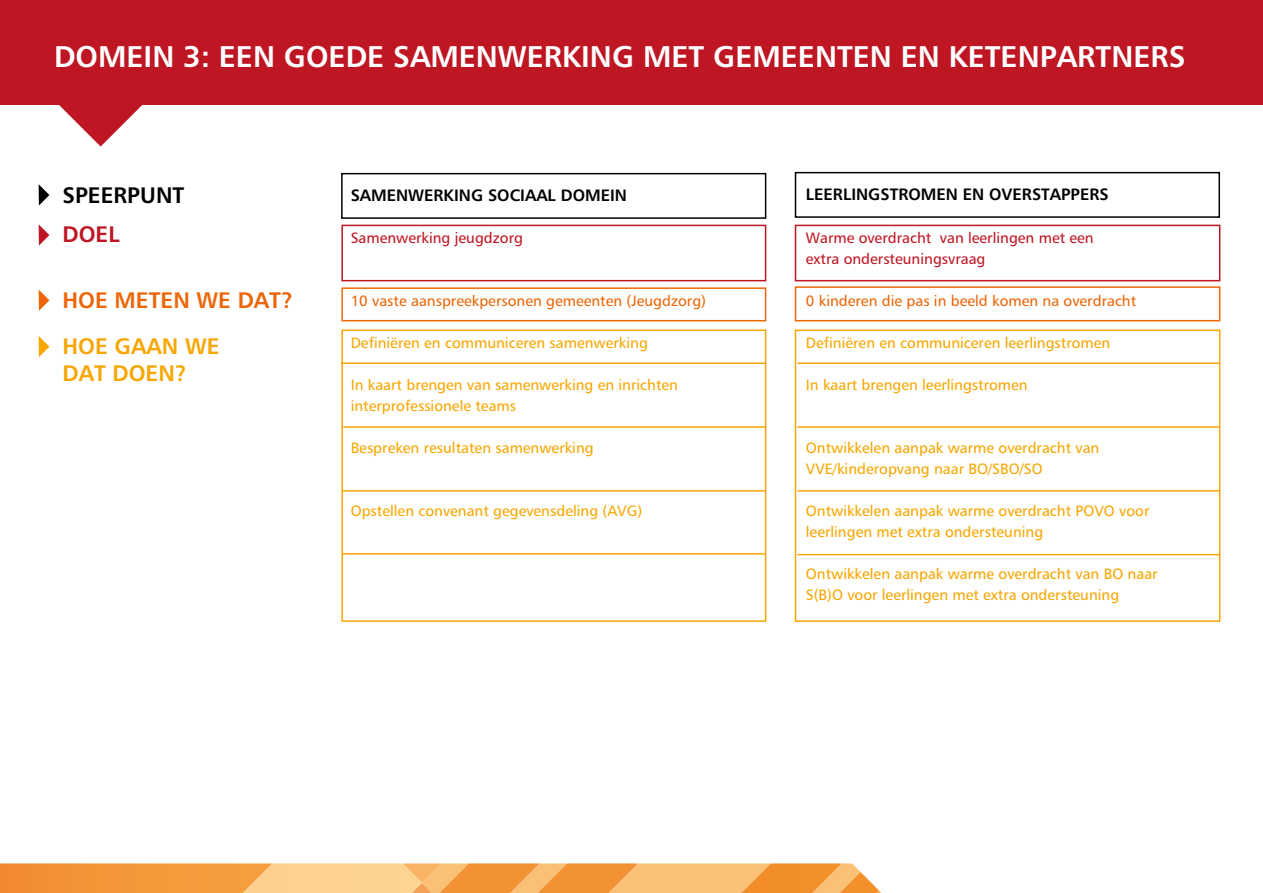
<style>
.page{position:relative;width:1263px;height:893px;background:#fff}
.page>*{position:absolute;margin:0;border:0;box-sizing:border-box;transform-origin:0 0}
.t1{font:30px "Humanist B";color:#fff}
.t2{font:22.5px/27px "Humanist B";color:#f7a600}
.t3{font:22.5px "Humanist B";color:#ec6608}
.t4{font:22.5px "Humanist B";color:#000}
.t5{font:22.5px "Humanist B";color:#be1622}
.t6{font:16.5px "Humanist B";color:#000}
.t7{font:15px/21px "Humanist R";color:#f7a600}
.t8{font:15px "Humanist R";color:#ec6608}
.t9{font:15px/21px "Humanist R";color:#be1622}
</style>
<div class="page">
<div style="left:0;top:0;width:1263px;height:105px;background:#be1622"></div>
<svg style="left:59px;top:105px;width:83px;height:42px"></svg>
<svg style="left:0;top:863px;width:881px;height:30px;background:#f7ad5b"></svg>
<div style="left:341px;top:173px;width:425px;height:46px;border:2px solid #000"></div>
<div style="left:795px;top:172px;width:425px;height:46px;border:2px solid #000"></div>
<div style="left:341px;top:225px;width:425px;height:56px;border:2px solid #be1622"></div>
<div style="left:341px;top:287px;width:425px;height:34px;border:2px solid #ec6608"></div>
<div style="left:341px;top:330px;width:425px;height:292px;border:2px solid #f7a600"></div>
<div style="left:795px;top:330px;width:425px;height:292px;border:2px solid #f7a600"></div>
<div style="left:795px;top:286px;width:425px;height:35px;border:2px solid #ec6608"></div>
<div style="left:795px;top:225px;width:425px;height:56px;border:2px solid #be1622"></div>
<hr style="left:341px;top:362px;width:425px;height:2px;background:#f7a600">
<hr style="left:797px;top:362px;width:423px;height:2px;background:#f7a600">
<hr style="left:797px;top:426px;width:423px;height:2px;background:#f7a600">
<hr style="left:343px;top:426px;width:423px;height:2px;background:#f7a600">
<hr style="left:797px;top:490px;width:423px;height:2px;background:#f7a600">
<hr style="left:797px;top:554px;width:423px;height:1px;background:#f7a600">
<hr style="left:342px;top:490px;width:423px;height:2px;background:#f7a600">
<hr style="left:342px;top:553px;width:423px;height:2px;background:#f7a600">
<svg style="left:39px;top:184px;width:10px;height:21px"></svg>
<svg style="left:39px;top:224px;width:10px;height:22px"></svg>
<svg style="left:39px;top:290px;width:10px;height:21px"></svg>
<svg style="left:39px;top:336px;width:10px;height:21px"></svg>
<h1 class="t1" style="left:54px;top:37px;width:1133px">DOMEIN 3: EEN GOEDE SAMENWERKING MET GEMEENTEN EN KETENPARTNERS</h1>
<h2 class="t4" style="left:63px;top:181px;width:123px">SPEERPUNT</h2>
<h2 class="t5" style="left:63px;top:220px;width:59px">DOEL</h2>
<h2 class="t3" style="left:63px;top:286px;width:232px">HOE METEN WE DAT?</h2>
<h2 class="t2" style="left:63px;top:332px;width:159px">HOE GAAN WE<br>DAT DOEN?</h2>
<p class="t6" style="left:351px;top:185px;width:278px">SAMENWERKING SOCIAAL DOMEIN</p>
<p class="t9" style="left:351px;top:227px;width:174px">Samenwerking jeugdzorg</p>
<p class="t8" style="left:351px;top:291px;width:357px">10 vaste aanspreekpersonen gemeenten (Jeugdzorg)</p>
<p class="t7" style="left:351px;top:332px;width:299px">Definiëren en communiceren samenwerking</p>
<p class="t7" style="left:351px;top:374px;width:329px">In kaart brengen van samenwerking en inrichten interprofessionele teams</p>
<p class="t7" style="left:351px;top:437px;width:244px">Bespreken resultaten samenwerking</p>
<p class="t7" style="left:351px;top:500px;width:293px">Opstellen convenant gegevensdeling (AVG)</p>
<p class="t6" style="left:806px;top:184px;width:304px">LEERLINGSTROMEN EN OVERSTAPPERS</p>
<p class="t9" style="left:806px;top:227px;width:289px">Warme overdracht van leerlingen met een extra ondersteuningsvraag</p>
<p class="t8" style="left:806px;top:291px;width:332px">0 kinderen die pas in beeld komen na overdracht</p>
<p class="t7" style="left:806px;top:332px;width:306px">Definiëren en communiceren leerlingstromen</p>
<p class="t7" style="left:806px;top:374px;width:223px">In kaart brengen leerlingstromen</p>
<p class="t7" style="left:806px;top:437px;width:295px">Ontwikkelen aanpak warme overdracht van<br>VVE/kinderopvang naar BO/SBO/SO</p>
<p class="t7" style="left:806px;top:500px;width:345px">Ontwikkelen aanpak warme overdracht POVO voor leerlingen met extra ondersteuning</p>
<p class="t7" style="left:806px;top:563px;width:353px">Ontwikkelen aanpak warme overdracht van BO naar<br>S(B)O voor leerlingen met extra ondersteuning</p>
</div>
